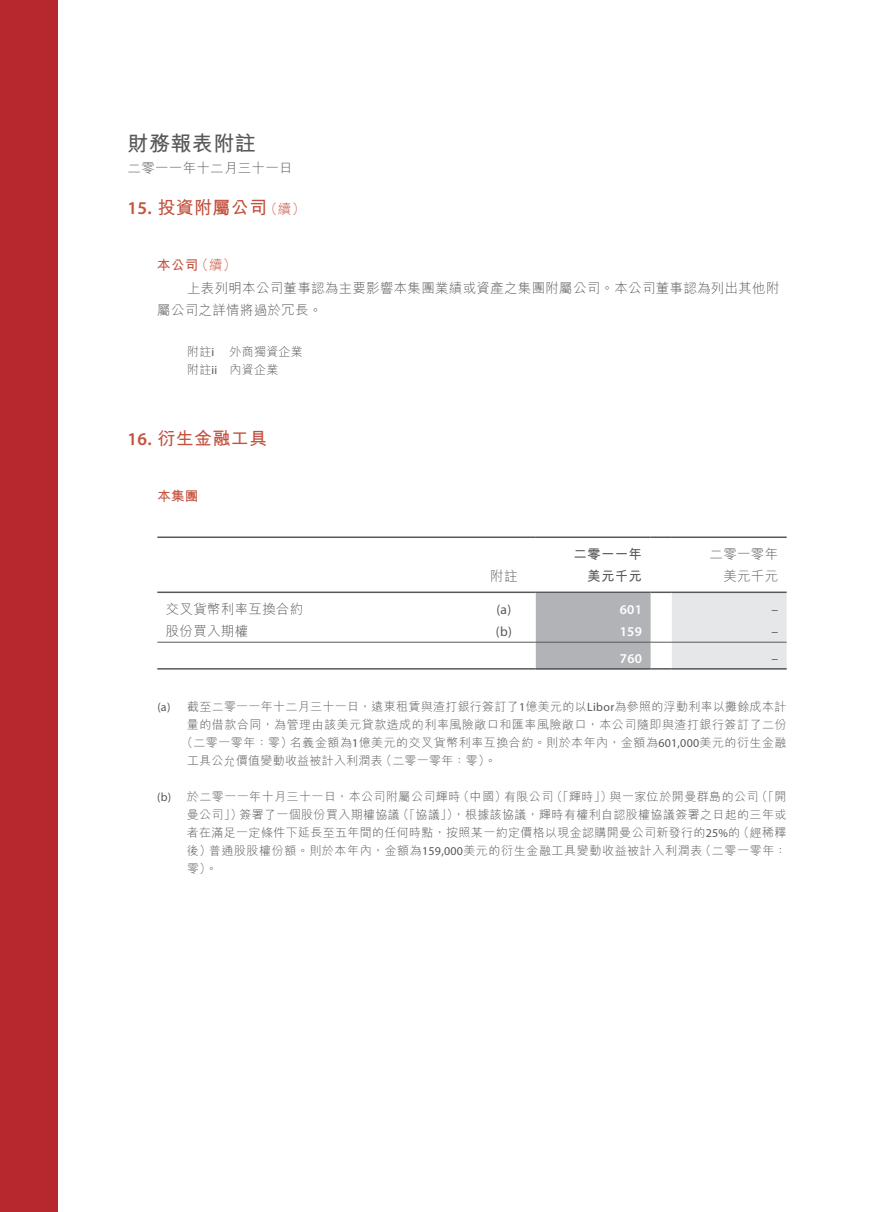
<style>
.page{position:relative;width:893px;height:1212px;background:#fff}
.page>*{position:absolute;margin:0;border:0;box-sizing:border-box;transform-origin:0 0}
.t1{font:700 21px "M Hei HK";letter-spacing:.02em;color:#57585a}
.t2{font:700 18px "M Hei HK";letter-spacing:.02em;color:#c3513e}
.t3{font:300 13.5px "M Hei HK";letter-spacing:.02em;color:#57585a}
.t4{font:700 13.5px "M Hei HK";letter-spacing:.02em;color:#c3513e}
.t5{font:700 13.5px "M Hei HK";letter-spacing:.02em;color:#57585a}
.t6{font:13.5px "Myriad Pro";color:#57585a}
.t7{font:600 13.5px "Myriad Pro";letter-spacing:.02em;color:#fff}
.t8{font:300 12px/18px "M Hei HK";letter-spacing:.045em;color:#57585a;text-align:justify}
.t9{font:300 12px "M Hei HK";letter-spacing:.025em;color:#57585a}
.t10{font:300 12px/18px "M Hei HK";letter-spacing:.02em;color:#57585a}
.s1{font-family:"Myriad Pro";font-weight:600}
.s2{font-weight:300;font-size:13.5px}
.s3{font-weight:300}
.s4{font-family:"Myriad Pro";font-weight:400}
</style>
<div class="page">
<div style="left:0;top:0;width:57px;height:1212px;background:#b7282e"></div>
<hr style="left:157px;top:536px;width:315px;height:2px;background:#57585a">
<hr style="left:472px;top:536px;width:64px;height:2px;background:#57585a">
<hr style="left:536px;top:536px;width:115px;height:2px;background:#57585a">
<hr style="left:651px;top:536px;width:21px;height:2px;background:#57585a">
<hr style="left:672px;top:536px;width:115px;height:2px;background:#57585a">
<hr style="left:157px;top:591px;width:315px;height:2px;background:#57585a">
<hr style="left:472px;top:591px;width:64px;height:2px;background:#57585a">
<hr style="left:536px;top:591px;width:115px;height:2px;background:#57585a">
<hr style="left:651px;top:591px;width:21px;height:2px;background:#57585a">
<hr style="left:672px;top:591px;width:115px;height:2px;background:#57585a">
<hr style="left:157px;top:642px;width:315px;height:1px;background:#57585a">
<hr style="left:472px;top:642px;width:64px;height:1px;background:#57585a">
<hr style="left:157px;top:668px;width:315px;height:1px;background:#57585a">
<hr style="left:472px;top:668px;width:64px;height:1px;background:#57585a">
<svg style="left:536px;top:593px;width:251px;height:76px;background:#cdced1"></svg>
<hr style="left:672px;top:668px;width:115px;height:1px;background:#57585a">
<h1 class="t1" style="left:128px;top:128px;width:130px">財務報表附註</h1>
<p class="t3" style="left:128px;top:159px;width:167px">二零一一年十二月三十一日</p>
<h2 class="t2" style="left:128px;top:194px;width:179px"><span class="s1">15.</span> 投資附屬公司<span class="s2">（續）</span></h2>
<p class="t4" style="left:157px;top:255px;width:81px">本公司<span class="s3">（續）</span></p>
<p class="t3" style="left:187px;top:278px;width:594px">上表列明本公司董事認為主要影響本集團業績或資產之集團附屬公司。本公司董事認為列出其他附</p>
<p class="t3" style="left:157px;top:301px;width:167px">屬公司之詳情將過於冗長。</p>
<p class="t8" style="left:187px;top:342px;width:29px">附註<span class="s4">i</span></p>
<p class="t10" style="left:187px;top:342px;width:117px;text-indent:43px">外商獨資企業附註<span class="s4">ii</span> 內資企業</p>
<h2 class="t2" style="left:128px;top:425px;width:141px"><span class="s1">16.</span> 衍生金融工具</h2>
<p class="t4" style="left:157px;top:486px;width:43px">本集團</p>
<p class="t5" style="left:573px;top:544px;width:70px">二零一一年</p>
<p class="t3" style="left:709px;top:544px;width:70px">二零一零年</p>
<p class="t3" style="left:490px;top:567px;width:29px">附註</p>
<p class="t5" style="left:587px;top:566px;width:56px">美元千元</p>
<p class="t3" style="left:723px;top:567px;width:56px">美元千元</p>
<p class="t3" style="left:166px;top:599px;width:139px">交叉貨幣利率互換合約</p>
<p class="t6" style="left:496px;top:601px;width:16px">(a)</p>
<p class="t7" style="left:620px;top:601px;width:24px">601</p>
<p class="t6" style="left:771px;top:601px;width:8px">–</p>
<p class="t3" style="left:166px;top:622px;width:84px">股份買入期權</p>
<p class="t6" style="left:496px;top:623px;width:17px">(b)</p>
<p class="t7" style="left:620px;top:623px;width:24px">159</p>
<p class="t6" style="left:771px;top:623px;width:8px">–</p>
<p class="t7" style="left:620px;top:650px;width:24px">760</p>
<p class="t6" style="left:771px;top:650px;width:8px">–</p>
<p class="t9" style="left:157px;top:698px;width:631px"><span class="s4">(a)</span> 截至二零一一年十二月三十一日，遠東租賃與渣打銀行簽訂了<span class="s4">1</span>億美元的以<span class="s4">Libor</span>為參照的浮動利率以攤餘成本計</p>
<p class="t8" style="left:187px;top:715px;width:601px">量的借款合同，為管理由該美元貸款造成的利率風險敞口和匯率風險敞口，本公司隨即與渣打銀行簽訂了二份</p>
<p class="t8" style="left:181px;top:733px;width:607px">（二零一零年：零）名義金額為<span class="s4">1</span>億美元的交叉貨幣利率互換合約。則於本年內，金額為<span class="s4">601,000</span>美元的衍生金融</p>
<p class="t10" style="left:187px;top:751px;width:311px">工具公允價值變動收益被計入利潤表（二零一零年：零）。</p>
<p class="t8" style="left:187px;top:787px;width:601px;text-indent:-30px"><span class="s4">(b)</span> 於二零一一年十月三十一日，本公司附屬公司輝時（中國）有限公司（「輝時」）與一家位於開曼群島的公司（「開曼公司」）簽署了一個股份買入期權協議（「協議」），根據該協議，輝時有權利自認股權協議簽署之日起的三年或者在滿足一定條件下延長至五年間的任何時點，按照某一約定價格以現金認購開曼公司新發行的<span class="s4">25%</span>的（經稀釋後）普通股股權份額。則於本年內，金額為<span class="s4">159,000</span>美元的衍生金融工具變動收益被計入利潤表（二零一零年：零）。</p>
</div>
